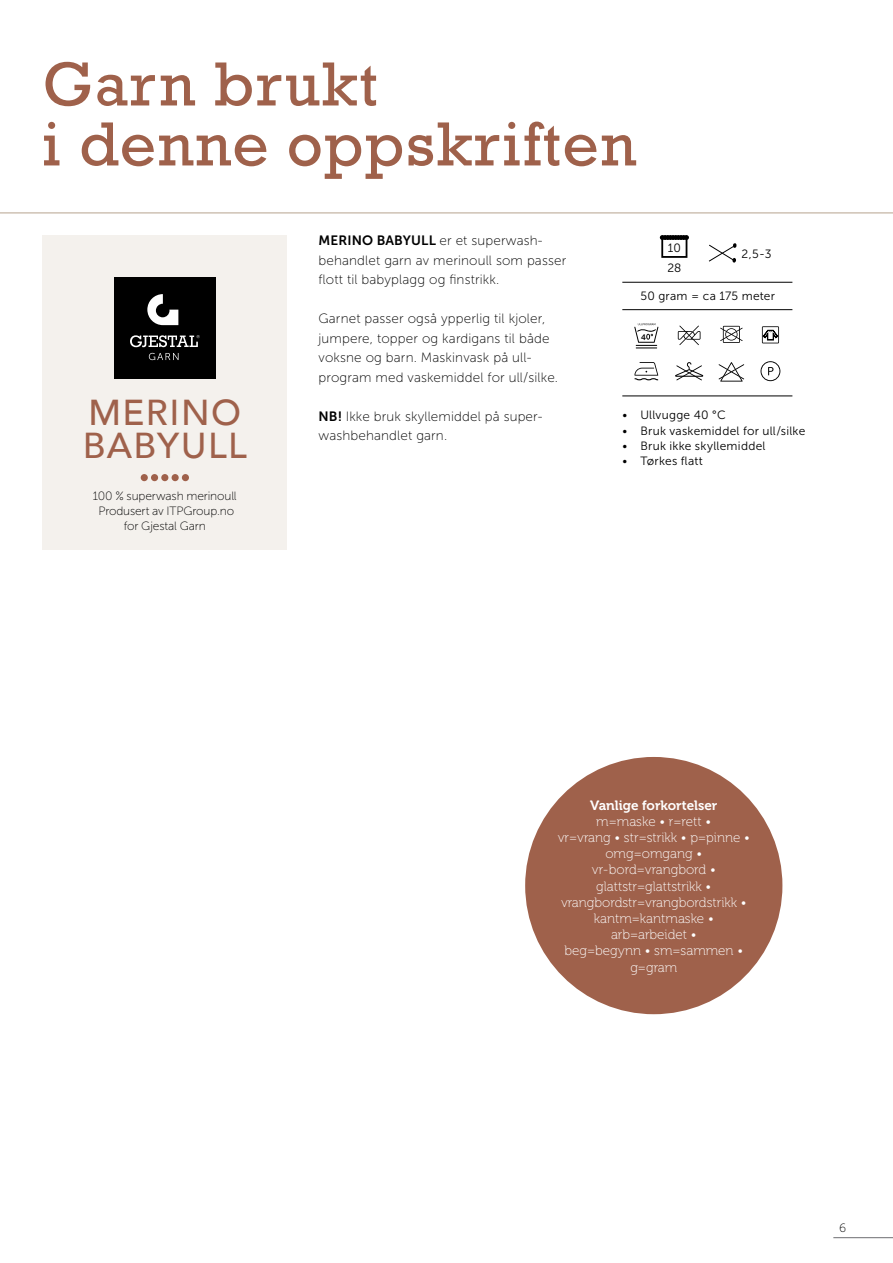
<style>
.page{position:relative;width:893px;height:1263px;background:#fff}
.page>*{position:absolute;margin:0;border:0;box-sizing:border-box;transform-origin:0 0}
.t1{font:63.3px "Rockwell";letter-spacing:.02em;color:#9f614b}
.INNHOLD_-_Midtstilt{font:500 36px "Avenir";letter-spacing:.045em;color:#9f614b}
.t2{font:13.5px/19.5px "Museo Sans 100";letter-spacing:.01em;color:#000}
.t3{font:13.5px "Museo 100";color:#fff}
.t4{font:13.5px "Museo 700";color:#fff}
.INNHOLD{font:12px "Museo Sans 300";letter-spacing:.025em;color:#000}
.INNHOLD_-_Midtstilt-2{font:12px "Museo Sans 100";letter-spacing:-.01em;color:#000}
.INNHOLD_-_Midtstilt-3{font:12px "Museo Sans 300";letter-spacing:.02em;color:#000}
.t5{font:8.1px "Arial Rounded MT Bold";color:#000}
.s1{font-family:"Museo Sans 700"}
</style>
<div class="page">
<hr style="left:833px;top:1237px;width:60px;height:1px;background:#6d6e71">
<hr style="left:0;top:212px;width:893px;height:2px;background:#cec2b4">
<div style="left:43px;top:235px;width:244px;height:315px;background:#f4f1ed"></div>
<div style="left:114px;top:277px;width:102px;height:102px;background:#000"></div>
<svg style="left:130px;top:335px;width:70px;height:12px"></svg>
<svg style="left:147px;top:294px;width:31px;height:31px"></svg>
<svg style="left:149px;top:353px;width:30px;height:7px"></svg>
<svg style="left:708px;top:243px;width:29px;height:20px"></svg>
<svg style="left:660px;top:235px;width:29px;height:23px"></svg>
<svg style="left:760px;top:361px;width:20px;height:20px"></svg>
<svg style="left:634px;top:362px;width:24px;height:18px"></svg>
<svg style="left:720px;top:326px;width:23px;height:17px"></svg>
<svg style="left:719px;top:362px;width:25px;height:20px"></svg>
<hr style="left:622px;top:282px;width:170px;height:1px;background:#000">
<hr style="left:622px;top:309px;width:170px;height:1px;background:#000">
<hr style="left:622px;top:396px;width:170px;height:1px;background:#000">
<svg style="left:678px;top:326px;width:22px;height:19px"></svg>
<svg style="left:634px;top:323px;width:24px;height:25px"></svg>
<svg style="left:675px;top:362px;width:28px;height:18px"></svg>
<svg style="left:762px;top:326px;width:17px;height:17px"></svg>
<div style="left:141px;top:474px;width:7px;height:7px;background:#9f614b;border-radius:50%"></div>
<div style="left:182px;top:474px;width:7px;height:7px;background:#9f614b;border-radius:50%"></div>
<div style="left:172px;top:474px;width:7px;height:7px;background:#9f614b;border-radius:50%"></div>
<div style="left:161px;top:474px;width:7px;height:7px;background:#9f614b;border-radius:50%"></div>
<div style="left:151px;top:474px;width:7px;height:7px;background:#9f614b;border-radius:50%"></div>
<div style="left:525px;top:757px;width:257px;height:257px;background:#9f614b;border-radius:50%"></div>
<p class="t1" style="left:43px;top:47px;width:337px">Garn brukt</p>
<p class="t1" style="left:43px;top:107px;width:595px">i denne oppskriften</p>
<p class="INNHOLD_-_Midtstilt" style="left:88px;top:382px;width:154px">MERINO</p>
<p class="INNHOLD_-_Midtstilt" style="left:83px;top:415px;width:166px">BABYULL</p>
<p class="INNHOLD_-_Midtstilt-2" style="left:93px;top:490px;width:145px">100 % superwash merinoull</p>
<p class="INNHOLD_-_Midtstilt-2" style="left:98px;top:505px;width:137px">Produsert av ITPGroup.no</p>
<p class="INNHOLD_-_Midtstilt-2" style="left:124px;top:520px;width:83px">for Gjestal Garn</p>
<p class="t2" style="left:319px;top:231px;width:249px"><span class="s1">MERINO BABYULL</span> er et superwash&shy;behandlet garn av merinoull som passer flott til babyplagg og finstrikk.</p>
<p class="t2" style="left:319px;top:309px;width:241px">Garnet passer også ypperlig til kjoler, jumpere, topper og kardigans til både voksne og barn. Maskinvask på ull&shy;program med vaskemiddel for ull/silke.</p>
<p class="t2" style="left:319px;top:406px;width:226px"><span class="s1">NB!</span> Ikke bruk skyllemiddel på super-</p>
<p class="t2" style="left:319px;top:426px;width:130px">washbehandlet garn.</p>
<p class="INNHOLD_-_Midtstilt-3" style="left:668px;top:241px;width:15px">10</p>
<p class="INNHOLD_-_Midtstilt-3" style="left:667px;top:261px;width:16px">28</p>
<p class="INNHOLD_-_Midtstilt-3" style="left:742px;top:247px;width:31px">2,5-3</p>
<p class="INNHOLD_-_Midtstilt-3" style="left:640px;top:289px;width:136px">50 gram = ca 175 meter</p>
<p class="t5" style="left:641px;top:332px;width:6px">4</p>
<p class="INNHOLD" style="left:622px;top:409px;width:105px">• Ullvugge 40 °C</p>
<p class="INNHOLD" style="left:622px;top:424px;width:184px">• Bruk vaskemiddel for ull/silke</p>
<p class="INNHOLD" style="left:622px;top:439px;width:145px">• Bruk ikke skyllemiddel</p>
<p class="INNHOLD" style="left:622px;top:455px;width:82px">• Tørkes flatt</p>
<p class="t4" style="left:590px;top:797px;width:129px">Vanlige forkortelser</p>
<p class="t3" style="left:596px;top:814px;width:116px">m=maske • r=rett •</p>
<p class="t3" style="left:558px;top:830px;width:194px">vr=vrang • str=strikk • p=pinne •</p>
<p class="t3" style="left:605px;top:846px;width:98px">omg=omgang •</p>
<p class="t3" style="left:592px;top:863px;width:125px">vr-bord=vrangbord •</p>
<p class="t3" style="left:596px;top:879px;width:117px">glattstr=glattstrikk •</p>
<p class="t3" style="left:561px;top:895px;width:187px">vrangbordstr=vrangbordstrikk •</p>
<p class="t3" style="left:594px;top:911px;width:121px">kantm=kantmaske •</p>
<p class="t3" style="left:611px;top:927px;width:87px">arb=arbeidet •</p>
<p class="t3" style="left:564px;top:944px;width:180px">beg=begynn • sm=sammen •</p>
<p class="t3" style="left:630px;top:960px;width:48px">g=gram</p>
<p class="INNHOLD_-_Midtstilt-2" style="left:839px;top:1221px;width:9px">6</p>
</div>
